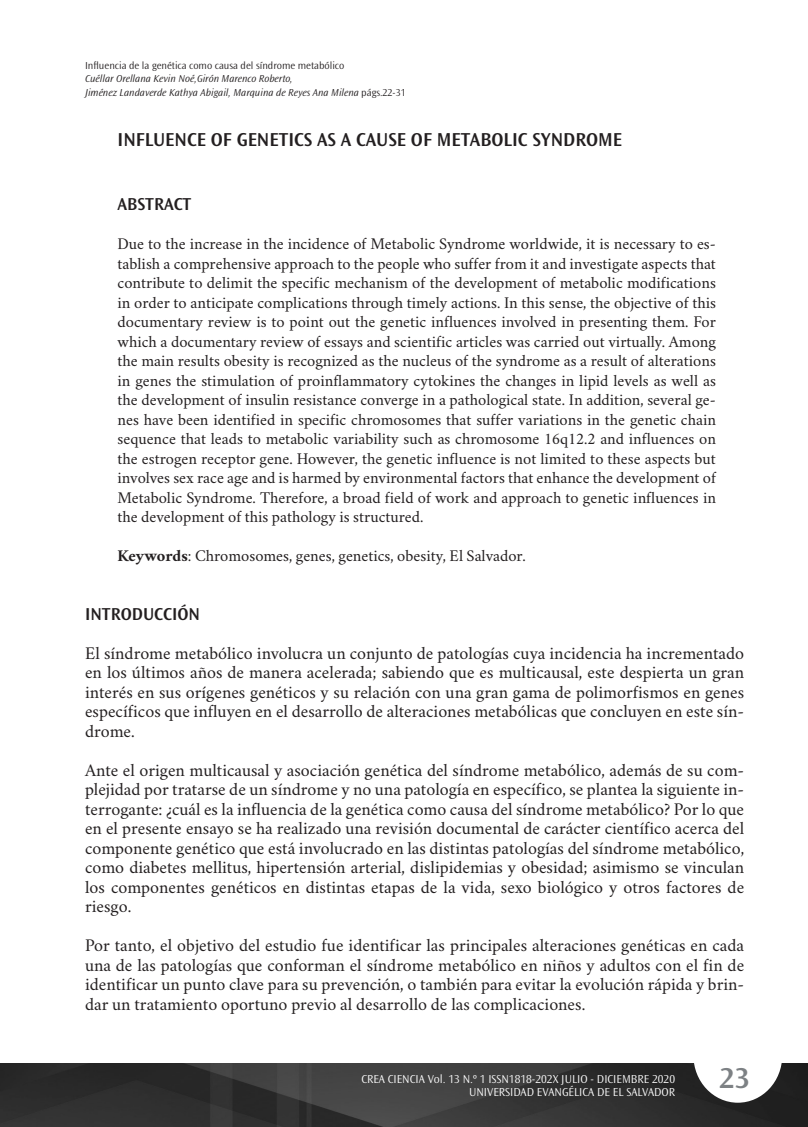
<style>
.page{position:relative;width:808px;height:1127px;background:#fff}
.page>*{position:absolute;margin:0;border:0;box-sizing:border-box;transform-origin:0 0}
.t1{font:600 30px "Ocean Sans Std";color:#7d8184}
.Research_title{font:600 19.5px "Ocean Sans Std";color:#231f20}
.PARRAFO_GENERAL{font:18px/19.5px "Crimson";color:#231f20;text-align:justify}
.temas{font:600 18px "Ocean Sans Std";color:#231f20}
.PARRAFO_GENERAL-2{font:16.5px/19.5px "Crimson";color:#231f20;text-align:justify}
.t2{font:300 12px/13.5px "Ocean Sans Std";color:#fff;text-align:right}
.t3{font:italic 300 10.5px/13.2px "Ocean Sans Std";color:#231f20}
.t4{font:300 10.5px "Ocean Sans Std";color:#231f20}
.s1{font-style:normal}
.s2{font-weight:700}
</style>
<div class="page">
<img style="left:0;top:1063px;width:808px;height:64px">
<div style="left:693px;top:1008px;width:89px;height:94px;background:#fff;border-radius:50%"></div>
<p class="t4" style="left:85px;top:60px;width:261px">Influencia de la genética como causa del síndrome metabólico</p>
<p class="t3" style="left:85px;top:73px;width:322px">Cuéllar Orellana Kevin Noé,Girón Marenco Roberto,<br>Jiménez Landaverde Kathya Abigail, Marquina de Reyes Ana Milena <span class="s1">págs.22-31</span></p>
<p class="Research_title" style="left:118px;top:129px;width:506px">INFLUENCE OF GENETICS AS A CAUSE OF METABOLIC SYNDROME</p>
<p class="temas" style="left:118px;top:194px;width:75px">ABSTRACT</p>
<p class="PARRAFO_GENERAL-2" style="left:118px;top:232px;width:600px">Due to the increase in the incidence of Metabolic Syndrome worldwide, it is necessary to es&shy;tablish a comprehensive approach to the people who suffer from it and investigate aspects that contribute to delimit the specific mechanism of the development of metabolic modifications in order to anticipate complications through timely actions. In this sense, the objective of this documentary review is to point out the genetic influences involved in presenting them. For which a documentary review of essays and scientific articles was carried out virtually. Among the main results obesity is recognized as the nucleus of the syndrome as a result of alterations in genes the stimulation of proinflammatory cytokines the changes in lipid levels as well as the development of insulin resistance converge in a pathological state. In addition, several ge&shy;nes have been identified in specific chromosomes that suffer variations in the genetic chain sequence that leads to metabolic variability such as chromosome 16q12.2 and influences on the estrogen receptor gene. However, the genetic influence is not limited to these aspects but involves sex race age and is harmed by environmental factors that enhance the development of Metabolic Syndrome. Therefore, a broad field of work and approach to genetic influences in the development of this pathology is structured.</p>
<p class="PARRAFO_GENERAL-2" style="left:118px;top:544px;width:410px"><span class="s2">Keywords</span>: Chromosomes, genes, genetics, obesity, El Salvador.</p>
<p class="temas" style="left:85px;top:604px;width:117px">INTRODUCCIÓN</p>
<p class="PARRAFO_GENERAL" style="left:85px;top:641px;width:661px">El síndrome metabólico involucra un conjunto de patologías cuya incidencia ha incrementado en los últimos años de manera acelerada; sabiendo que es multicausal, este despierta un gran interés en sus orígenes genéticos y su relación con una gran gama de polimorfismos en genes específicos que influyen en el desarrollo de alteraciones metabólicas que concluyen en este sín&shy;drome.</p>
<p class="PARRAFO_GENERAL" style="left:85px;top:758px;width:661px">Ante el origen multicausal y asociación genética del síndrome metabólico, además de su com&shy;plejidad por tratarse de un síndrome y no una patología en específico, se plantea la siguiente in&shy;terrogante: ¿cuál es la influencia de la genética como causa del síndrome metabólico? Por lo que en el presente ensayo se ha realizado una revisión documental de carácter científico acerca del componente genético que está involucrado en las distintas patologías del síndrome metabólico, como diabetes mellitus, hipertensión arterial, dislipidemias y obesidad; asimismo se vinculan los componentes genéticos en distintas etapas de la vida, sexo biológico y otros factores de riesgo.</p>
<p class="PARRAFO_GENERAL" style="left:85px;top:933px;width:661px">Por tanto, el objetivo del estudio fue identificar las principales alteraciones genéticas en cada una de las patologías que conforman el síndrome metabólico en niños y adultos con el fin de identificar un punto clave para su prevención, o también para evitar la evolución rápida y brin&shy;dar un tratamiento oportuno previo al desarrollo de las complicaciones.</p>
<p class="t2" style="left:361px;top:1072px;width:315px">CREA CIENCIA Vol. 13 N.º 1 ISSN1818-202X JULIO - DICIEMBRE 2020<br>UNIVERSIDAD EVANGÉLICA DE EL SALVADOR</p>
<h1 class="t1" style="left:720px;top:1061px;width:32px">23</h1>
</div>
